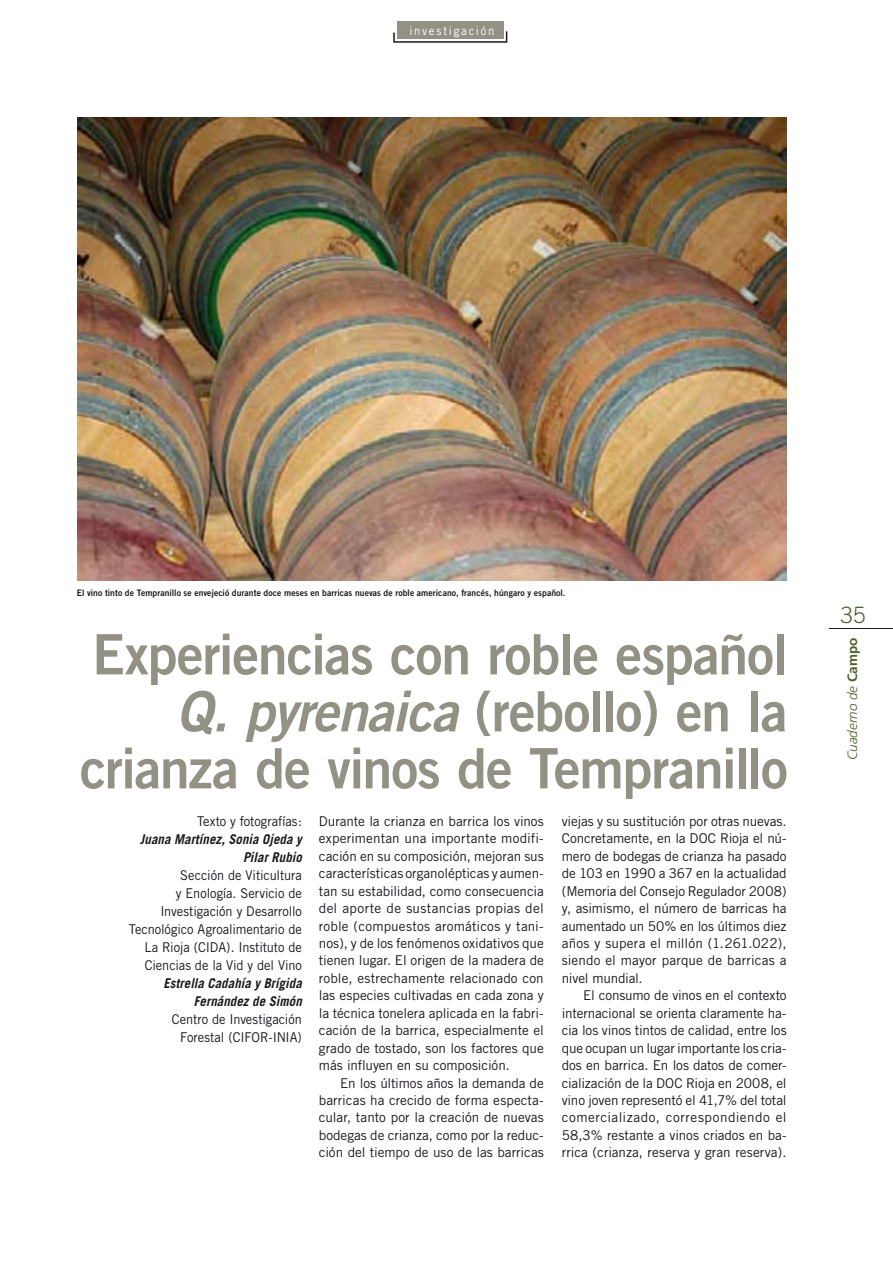
<style>
.page{position:relative;width:893px;height:1263px;background:#fff}
.page>*{position:absolute;margin:0;border:0;box-sizing:border-box;transform-origin:0 0}
.t1{font:55.65px/57px "Trade Gothic Bold Two";letter-spacing:-.025em;color:#929184;text-align:right;scale:.96 1}
.t2{font:300 22.5px "Trade Gothic";color:#4d602b}
.t3{font:13.5px/17.4px "Trade Gothic";letter-spacing:-.005em;color:#1a171b;text-align:justify}
.t4{font:13.5px/18px "Trade Gothic";letter-spacing:-.005em;color:#1a171b;text-align:right;scale:.95 1}
.t5{font:italic 700 13.5px/18px "Trade Gothic";letter-spacing:.01em;color:#1a171b;text-align:right;scale:.95 1}
.t6{font:italic 300 13.5px "Frutiger";color:#4d602b}
.t7{font:12px "Trade Gothic";letter-spacing:.15em;color:#fff;scale:.95 1}
.t8{font:9px "Trade Gothic Bold Two";letter-spacing:.01em;color:#1a171b;scale:.95 1}
.s1{font-style:italic}
.s2{font-weight:700;font-style:normal}
</style>
<div class="page">
<svg style="left:393px;top:31px;width:114px;height:12px"></svg>
<div style="left:397px;top:21px;width:106px;height:18px;background:#929184"></div>
<hr style="left:829px;top:628px;width:64px;height:1px;background:#1a171b">
<img style="left:77px;top:117px;width:710px;height:464px">
<p class="t7" style="left:410px;top:23px;width:91px">investig ción</p>
<p class="t7" style="left:412px;top:23px;width:74px">en portada</p>
<p class="t8" style="left:77px;top:587px;width:516px">El vino tinto de Tempranillo se envejeció durante doce meses en barricas nuevas de roble americano, francés, húngaro y español.</p>
<h1 class="t1" style="left:80px;top:625px;width:739px">Experiencias con roble español<br><span class="s1">Q. pyrenaica</span> (rebollo) en la crianza de vinos de Tempranillo</h1>
<p class="t3" style="left:319px;top:812px;width:226px">Durante la crianza en barrica los vinos experimentan una importante modifi&shy;cación en su composición, mejoran sus características organolépticas y aumen&shy;tan su estabilidad, como consecuencia del aporte de sustancias propias del roble (compuestos aromáticos y tani&shy;nos), y de los fenómenos oxidativos que tienen lugar. El origen de la madera de roble, estrechamente relacionado con las especies cultivadas en cada zona y la técnica tonelera aplicada en la fabri&shy;cación de la barrica, especialmente el grado de tostado, son los factores que más influyen en su composición.</p>
<p class="t3" style="left:319px;top:1074px;width:226px;text-indent:21px">En los últimos años la demanda de barricas ha crecido de forma especta&shy;cular, tanto por la creación de nuevas bodegas de crianza, como por la reduc&shy;ción del tiempo de uso de las barricas</p>
<p class="t3" style="left:562px;top:812px;width:226px">viejas y su sustitución por otras nuevas.<br>Concretamente, en la DOC Rioja el nú&shy;mero de bodegas de crianza ha pasado de 103 en 1990 a 367 en la actualidad (Memoria del Consejo Regulador 2008) y, asimismo, el número de barricas ha aumentado un 50% en los últimos diez años y supera el millón (1.261.022), siendo el mayor parque de barricas a nivel mundial.</p>
<p class="t3" style="left:562px;top:986px;width:226px;text-indent:21px">El consumo de vinos en el contexto internacional se orienta claramente ha&shy;cia los vinos tintos de calidad, entre los que ocupan un lugar importante los cria&shy;dos en barrica. En los datos de comer&shy;cialización de la DOC Rioja en 2008, el vino joven representó el 41,7% del total comercializado, correspondiendo el 58,3% restante a vinos criados en ba&shy;rrica (crianza, reserva y gran reserva).</p>
<p class="t4" style="left:197px;top:812px;width:112px">Texto y fotografías:</p>
<p class="t5" style="left:140px;top:830px;width:172px">Juana Martínez, Sonia Ojeda y<br>Pilar Rubio</p>
<p class="t4" style="left:129px;top:866px;width:184px">Sección de Viticultura<br>y Enología. Servicio de<br>Investigación y Desarrollo<br>Tecnológico Agroalimentario de<br>La Rioja (CIDA). Instituto de<br>Ciencias de la Vid y del Vino</p>
<p class="t5" style="left:164px;top:974px;width:147px">Estrella Cadahía y Brígida<br>Fernández de Simón</p>
<p class="t4" style="left:172px;top:1010px;width:138px">Centro de Investigación<br>Forestal (CIFOR-INIA)</p>
<h2 class="t2" style="left:840px;top:601px;width:27px">35</h2>
<p class="t6" style="left:845px;top:760px;width:124px;rotate:-90deg">Cuaderno de <span class="s2">Campo</span></p>
</div>
